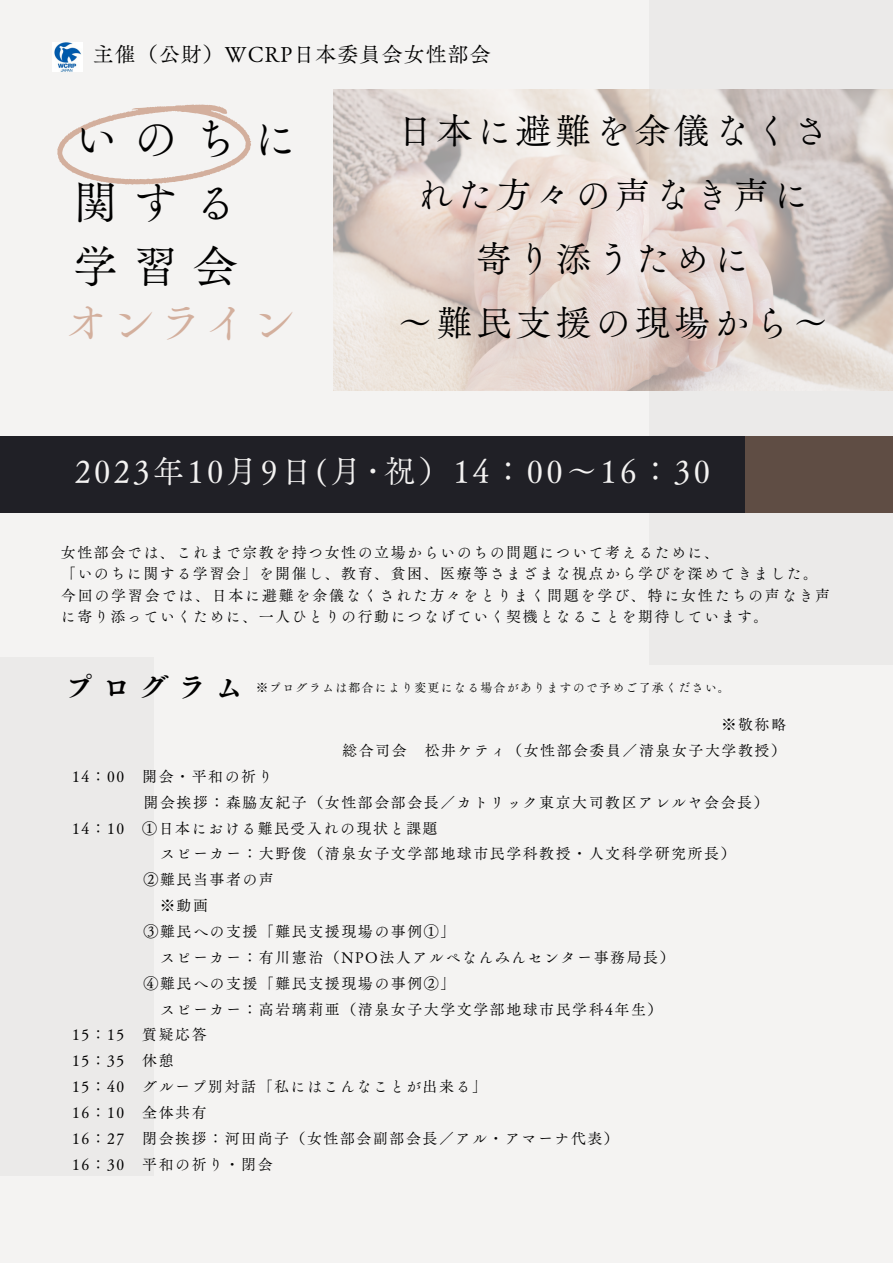
<style>
.page{position:relative;width:893px;height:1264px;background:#fff}
.page>*{position:absolute;margin:0;border:0;box-sizing:border-box;transform-origin:0 0}
.t1{font:45px "Canva Tsuku A Old Min Pr 6 N R";letter-spacing:.33em;color:#000}
.t2{font:45px "Canva Tsuku A Old Min Pr 6 N R";letter-spacing:.04em;color:#d3af9d}
.t3{font:36px/64.1px "Canva Tsuku A Old Min Pr 6 N R";letter-spacing:.1em;color:#000;text-align:center}
.t4{font:31.5px "Canva Tsuku A Old Min Pr 6 N R";letter-spacing:.1em;color:#f4f3f2}
.t5{font:30px "Canva Tsuku A Old Min Pr 6 N B";letter-spacing:.25em;color:#000}
.t6{font:21px "Canva Tsuku A Old Min Pr 6 N R";letter-spacing:.05em;color:#000}
.t7{font:15px "Canva Tsuku A Old Min Pr 6 N R";letter-spacing:.1em;color:#000}
.t8{font:15px/21.3px "Canva Tsuku A Old Min Pr 6 N R";letter-spacing:.12em;color:#000}
.t9{font:12px "Canva Tsuku A Old Min Pr 6 N R";letter-spacing:.1em;color:#000}
</style>
<div class="page">
<div style="left:0;top:0;width:892px;height:1262px;background:#f4f3f2"></div>
<div style="left:0;top:657px;width:154px;height:518px;background:#ebeae9"></div>
<div style="left:649px;top:0;width:243px;height:664px;background:#ebeae9"></div>
<img style="left:333px;top:89px;width:559px;height:301px">
<div style="left:0;top:436px;width:892px;height:76px;background:#202026"></div>
<div style="left:744px;top:436px;width:148px;height:76px;background:#5f4d44"></div>
<img style="left:53px;top:43px;width:29px;height:29px">
<svg style="left:57px;top:104px;width:194px;height:81px"></svg>
<p class="t6" style="left:93px;top:43px;width:399px">主催（公財）WCRP日本委員会女性部会</p>
<p class="t1" style="left:73px;top:115px;width:226px">いのちに</p>
<p class="t1" style="left:73px;top:179px;width:166px">関する</p>
<p class="t1" style="left:73px;top:243px;width:166px">学習会</p>
<p class="t2" style="left:64px;top:299px;width:233px">オンライン</p>
<p class="t3" style="left:397px;top:98px;width:433px">日本に避難を余儀なくされた方々の声なき声に</p>
<p class="t3" style="left:476px;top:226px;width:275px">寄り添うために</p>
<p class="t3" style="left:397px;top:291px;width:426px">～難民支援の現場から～</p>
<p class="t4" style="left:75px;top:455px;width:636px">2023年10月 9日 (月･祝）14：00～ 16：30</p>
<p class="t7" style="left:61px;top:544px;width:659px">女性部会では、これまで宗教を持つ女性の立場からいのちの問題について考えるために、</p>
<p class="t7" style="left:61px;top:566px;width:758px">「いのちに関する学習会」を開催し、教育、貧困、医療等さまざまな視点から学びを深めてきました。</p>
<p class="t8" style="left:61px;top:584px;width:770px">今回の学習会では、日本に避難を余儀なくされた方々をとりまく問題を学び、特に女性たちの声なき声に寄り添っていくために、一人ひとりの行動につなげていく契機となることを期待しています。</p>
<p class="t5" style="left:64px;top:671px;width:181px">プログラム</p>
<p class="t9" style="left:256px;top:681px;width:475px">※プログラムは都合により変更になる場合がありますので予めご了承ください。</p>
<p class="t7" style="left:721px;top:717px;width:66px">※敬称略</p>
<p class="t7" style="left:342px;top:742px;width:445px">総合司会 松井ケティ（女性部会委員／清泉女子大学教授）</p>
<p class="t7" style="left:72px;top:768px;width:202px">14：00 開会・平和の祈り</p>
<p class="t7" style="left:143px;top:794px;width:626px">開会挨拶：森脇友紀子（女性部会部会長／カトリック東京大司教区アレルヤ会会長）</p>
<p class="t7" style="left:72px;top:820px;width:367px">14：10 ①日本における難民受入れの現状と課題</p>
<p class="t7" style="left:160px;top:846px;width:577px">スピーカー：大野俊（清泉女子文学部地球市民学科教授・人文科学研究所長）</p>
<p class="t7" style="left:143px;top:872px;width:132px">②難民当事者の声</p>
<p class="t7" style="left:160px;top:897px;width:49px">※動画</p>
<p class="t7" style="left:143px;top:923px;width:313px">③難民への支援「難民支援現場の事例①」</p>
<p class="t7" style="left:160px;top:949px;width:516px">スピーカー：有川憲治（NPO法人アルペなんみんセンター事務局長）</p>
<p class="t7" style="left:143px;top:975px;width:313px">④難民への支援「難民支援現場の事例②」</p>
<p class="t7" style="left:160px;top:1001px;width:504px">スピーカー：高岩璃莉亜（清泉女子大学文学部地球市民学科4年生）</p>
<p class="t7" style="left:72px;top:1027px;width:136px">15：15 質疑応答</p>
<p class="t7" style="left:72px;top:1053px;width:103px">15：35 休憩</p>
<p class="t7" style="left:72px;top:1078px;width:416px">15：40 グループ別対話「私にはこんなことが出来る」</p>
<p class="t7" style="left:72px;top:1104px;width:136px">16：10 全体共有</p>
<p class="t7" style="left:72px;top:1130px;width:548px">16：27 閉会挨拶：河田尚子（女性部会副部会長／アル・アマーナ代表）</p>
<p class="t7" style="left:72px;top:1156px;width:202px">16：30 平和の祈り・閉会</p>
</div>
